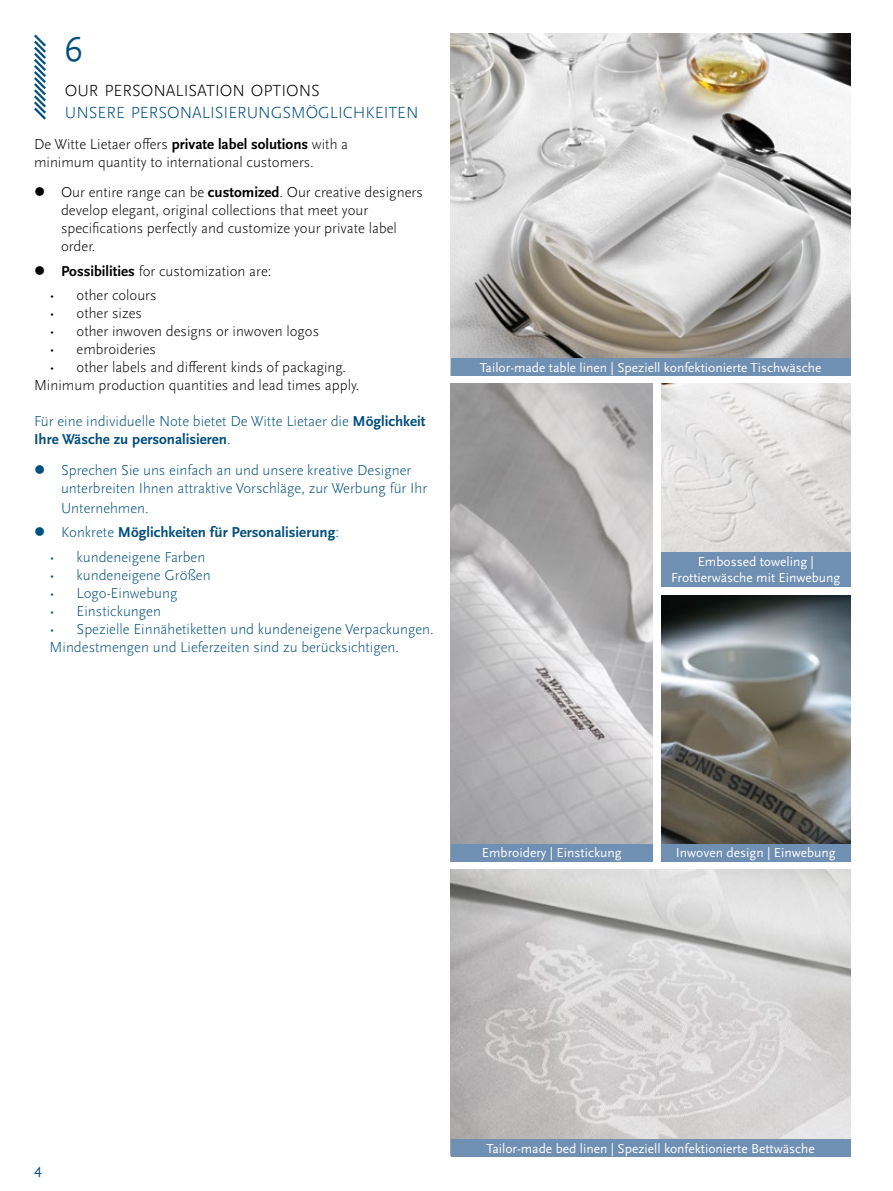
<style>
.page{position:relative;width:893px;height:1191px;background:#fff}
.page>*{position:absolute;margin:0;border:0;box-sizing:border-box;transform-origin:0 0}
.t1{font:36px "Scala Sans OT";color:#004f7e}
.t2{font:300 16.8px "Scala Sans OT";color:#004f7e}
.t3{font:300 16.8px "Scala Sans OT";color:#000}
.t4{font:300 15px/18px "Scala Sans OT";color:#000}
.t5{font:300 15px/18px "Scala Sans OT";color:#004f7e}
.t6{font:700 15px/24.3px "Scala Sans OT";color:#004f7e}
.t7{font:15px "Scala Sans OT";color:#004f7e}
.t8{font:13.5px/16.2px "Scala Sans OT";color:#fff;text-align:center}
.s1{font-weight:700}
.s2{font-weight:300}
</style>
<div class="page">
<img style="left:451px;top:869px;width:399px;height:270px">
<img style="left:661px;top:595px;width:189px;height:249px">
<img style="left:451px;top:34px;width:399px;height:324px">
<img style="left:451px;top:384px;width:202px;height:460px">
<div style="left:451px;top:1139px;width:399px;height:17px;background:#6f8fb3"></div>
<div style="left:451px;top:844px;width:202px;height:17px;background:#6f8fb3"></div>
<div style="left:661px;top:844px;width:189px;height:17px;background:#6f8fb3"></div>
<img style="left:661px;top:384px;width:189px;height:168px">
<div style="left:661px;top:552px;width:189px;height:34px;background:#6f8fb3"></div>
<div style="left:451px;top:358px;width:399px;height:17px;background:#6f8fb3"></div>
<svg style="left:34px;top:34px;width:12px;height:86px"></svg>
<h1 class="t1" style="left:64px;top:30px;width:21px">6</h1>
<p class="t3" style="left:65px;top:81px;width:257px">OUR PERSONALISATION OPTIONS</p>
<p class="t2" style="left:65px;top:104px;width:355px">UNSERE PERSONALISIERUNGSMÖGLICHKEITEN</p>
<p class="t4" style="left:34px;top:135px;width:316px">De Witte Lietaer offers <span class="s1">private label solutions</span> with a minimum quantity to international customers.</p>
<p class="t4" style="left:61px;top:184px;width:363px">Our entire range can be <span class="s1">customized</span>. Our creative designers develop elegant, original collections that meet your specifications perfectly and customize your private label order.</p>
<p class="t4" style="left:61px;top:262px;width:212px"><span class="s1">Possibilities</span> for customization are:</p>
<p class="t4" style="left:50px;top:286px;width:109px">• other colours</p>
<p class="t4" style="left:50px;top:304px;width:94px">• other sizes</p>
<p class="t4" style="left:50px;top:322px;width:271px">• other inwoven designs or inwoven logos</p>
<p class="t4" style="left:50px;top:340px;width:108px">• embroideries</p>
<p class="t4" style="left:34px;top:358px;width:327px;text-align:center">• other labels and different kinds of packaging.<br>Minimum production quantities and lead times apply.</p>
<p class="t5" style="left:34px;top:412px;width:393px">Für eine individuelle Note bietet De Witte Lietaer die <span class="s1">Möglichkeit<br>Ihre Wäsche zu personalisieren</span>.</p>
<p class="t5" style="left:61px;top:461px;width:368px">Sprechen Sie uns einfach an und unsere kreative Designer unterbreiten Ihnen attraktive Vorschläge, zur Werbung für Ihr</p>
<p class="t6" style="left:61px;top:496px;width:279px"><span class="s2">Unternehmen.<br>Konkrete</span> Möglichkeiten für Personalisierung<span class="s2">:</span></p>
<p class="t5" style="left:50px;top:548px;width:157px">• kundeneigene Farben</p>
<p class="t5" style="left:50px;top:566px;width:163px">• kundeneigene Größen</p>
<p class="t5" style="left:50px;top:584px;width:129px">• Logo-Einwebung</p>
<p class="t5" style="left:50px;top:602px;width:113px">• Einstickungen</p>
<p class="t5" style="left:50px;top:620px;width:386px">• Spezielle Einnähetiketten und kundeneigene Verpackungen.<br>Mindestmengen und Lieferzeiten sind zu berücksichtigen.</p>
<p class="t8" style="left:480px;top:360px;width:343px">Tailor-made table linen | Speziell konfektionierte Tischwäsche</p>
<p class="t8" style="left:671px;top:554px;width:171px">Embossed toweling |<br>Frottierwäsche mit Einwebung</p>
<p class="t8" style="left:482px;top:845px;width:141px">Embroidery | Einstickung</p>
<p class="t8" style="left:676px;top:845px;width:161px">Inwoven design | Einwebung</p>
<p class="t7" style="left:34px;top:1161px;width:8px">4</p>
<p class="t8" style="left:486px;top:1141px;width:330px">Tailor-made bed linen | Speziell konfektionierte Bettwäsche</p>
</div>
